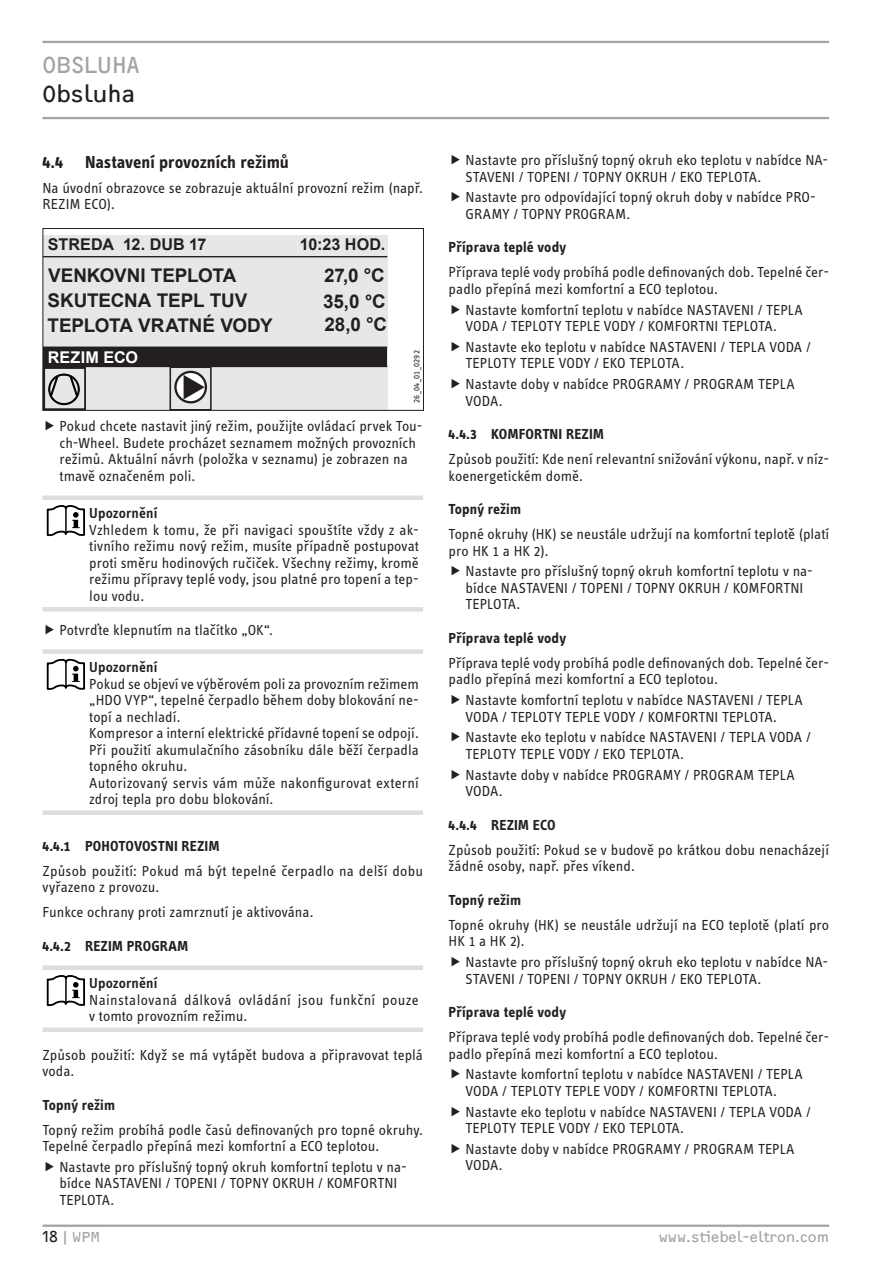
<style>
.page{position:relative;width:893px;height:1263px;background:#fff}
.page>*{position:absolute;margin:0;border:0;box-sizing:border-box;transform-origin:0 0}
.t1{font:24px "F2 FOCR Bczyk Com";color:#a1a3a6}
.t2{font:24px "F2 FOCR Bczyk Com";letter-spacing:-.01em;color:#231f20}
.t3{font:700 18.9px/24.8px "Arial";letter-spacing:-.005em;color:#231f20}
.t4{font:700 18px "STE Info Text";letter-spacing:-.005em;color:#231f20}
.t5{font:700 16.2px "Arial";color:#231f20}
.t6{font:700 16.2px "Arial";letter-spacing:.01em;color:#fff}
.t7{font:15px/16.5px "STE Info Text";color:#231f20}
.t8{font:700 15px "STE Info Text";letter-spacing:.005em;color:#231f20}
.t9{font:15px/16.5px "STE Info Text";letter-spacing:.02em;color:#231f20}
.t10{font:600 15px "STE Info Text";letter-spacing:.005em;color:#231f20}
.t11{font:15px "F2 FOCR Bczyk Com";color:#a1a3a6}
.t12{font:9px "STE Info Text";letter-spacing:.02em;color:#231f20}
.s1{font-family:"STE Info Text"}
.s2{color:#231f20}
</style>
<div class="page">
<hr style="left:43px;top:41px;width:786px;height:2px;background:#a1a3a6">
<hr style="left:43px;top:117px;width:786px;height:2px;background:#a1a3a6">
<hr style="left:43px;top:1224px;width:786px;height:3px;background:#a1a3a6">
<div style="left:43px;top:235px;width:344px;height:175px;background:#e6e7e9"></div>
<hr style="left:43px;top:347px;width:344px;height:1px;background:#231f20">
<hr style="left:43px;top:256px;width:344px;height:1px;background:#231f20">
<div style="left:43px;top:228px;width:381px;height:183px;border:1px solid #231f20"></div>
<svg style="left:48px;top:374px;width:32px;height:32px"></svg>
<div style="left:44px;top:367px;width:42px;height:43px;border:2px solid #231f20"></div>
<svg style="left:175px;top:372px;width:31px;height:30px"></svg>
<div style="left:174px;top:371px;width:33px;height:32px;border:2px solid #231f20;border-radius:50%"></div>
<svg style="left:182px;top:374px;width:25px;height:27px"></svg>
<div style="left:169px;top:366px;width:43px;height:45px;border:2px solid #231f20"></div>
<div style="left:43px;top:348px;width:344px;height:19px;background:#231f20"></div>
<div style="left:43px;top:495px;width:380px;height:5px;background:#dcdddf"></div>
<hr style="left:43px;top:607px;width:380px;height:4px;background:#dcdddf">
<svg style="left:47px;top:505px;width:38px;height:31px"></svg>
<hr style="left:65px;top:508px;width:2px;height:25px;background:#000">
<div style="left:43px;top:649px;width:380px;height:5px;background:#dcdddf"></div>
<div style="left:43px;top:810px;width:380px;height:5px;background:#dcdddf"></div>
<svg style="left:47px;top:659px;width:38px;height:31px"></svg>
<hr style="left:65px;top:662px;width:2px;height:25px;background:#000">
<div style="left:43px;top:965px;width:380px;height:5px;background:#dcdddf"></div>
<div style="left:43px;top:1027px;width:380px;height:5px;background:#dcdddf"></div>
<svg style="left:47px;top:975px;width:38px;height:31px"></svg>
<hr style="left:65px;top:978px;width:2px;height:25px;background:#000">
<h1 class="t1" style="left:43px;top:51px;width:28px">Obsluha</h1>
<h1 class="t2" style="left:43px;top:80px;width:94px">Obsluha</h1>
<p class="t4" style="left:43px;top:151px;width:248px">4.4 Nastavení provozních režimů</p>
<p class="t7" style="left:43px;top:179px;width:382px">Na úvodní obrazovce se zobrazuje aktuální provozní režim (např.<br>REZIM ECO).</p>
<p class="t5" style="left:48px;top:234px;width:160px">STREDA 12. DUB 17</p>
<p class="t5" style="left:300px;top:234px;width:87px">10:23 HOD.</p>
<p class="t3" style="left:48px;top:264px;width:201px">VENKOVNI TEPLOTA<br>SKUTECNA TEPL TUV</p>
<p class="t3" style="left:323px;top:264px;width:64px;line-height:25.3px">27,0 °C<br>35,0 <span class="s1">°</span>C</p>
<p class="t3" style="left:48px;top:313px;width:227px">TEPLOTA VRATNÉ VODY</p>
<p class="t3" style="left:324px;top:313px;width:64px">28,0 °C</p>
<p class="t12" style="left:411px;top:403px;width:54px;rotate:-90deg">26_04_01_0292</p>
<p class="t6" style="left:48px;top:347px;width:92px">REZIM ECO</p>
<p class="t7" style="left:60px;top:418px;width:365px">Pokud chcete nastavit jiný režim, použijte ovládací prvek Tou&shy;ch-Wheel. Budete procházet seznamem možných provozních režimů. Aktuální návrh (položka v seznamu) je zobrazen na tmavě označeném poli.</p>
<p class="t10" style="left:89px;top:505px;width:70px">Upozornění</p>
<p class="t7" style="left:89px;top:521px;width:331px;text-align:justify">Vzhledem k tomu, že při navigaci spouštíte vždy z ak&shy;tivního režimu nový režim, musíte případně postupovat proti směru hodinových ručiček. Všechny režimy, kromě režimu přípravy teplé vody, jsou platné pro topení a tep&shy;lou vodu.</p>
<p class="t7" style="left:60px;top:621px;width:215px">Potvrďte klepnutím na tlačítko „OK“.</p>
<p class="t10" style="left:89px;top:658px;width:70px">Upozornění</p>
<p class="t7" style="left:89px;top:675px;width:331px">Pokud se objeví ve výběrovém poli za provozním režimem „HDO VYP“, tepelné čerpadlo během doby blokování ne&shy;topí a nechladí.<br>Kompresor a interní elektrické přídavné topení se odpojí.<br>Při použití akumulačního zásobníku dále běží čerpadla topného okruhu.<br>Autorizovaný servis vám může nakonfigurovat externí zdroj tepla pro dobu blokování.</p>
<p class="t8" style="left:43px;top:837px;width:179px">4.4.1 POHOTOVOSTNI REZIM</p>
<p class="t7" style="left:42px;top:863px;width:382px">Způsob použití: Pokud má být tepelné čerpadlo na delší dobu vyřazeno z provozu.</p>
<p class="t7" style="left:43px;top:904px;width:272px">Funkce ochrany proti zamrznutí je aktivována.</p>
<p class="t8" style="left:43px;top:937px;width:148px">4.4.2 REZIM PROGRAM</p>
<p class="t10" style="left:89px;top:975px;width:70px">Upozornění</p>
<p class="t9" style="left:89px;top:991px;width:331px">Nainstalovaná dálková ovládání jsou funkční pouze v tomto provozním režimu.</p>
<p class="t7" style="left:43px;top:1046px;width:382px">Způsob použití: Když se má vytápět budova a připravovat teplá voda.</p>
<p class="t8" style="left:43px;top:1096px;width:74px">Topný režim</p>
<p class="t7" style="left:43px;top:1121px;width:382px">Topný režim probíhá podle časů definovaných pro topné okruhy.<br>Tepelné čerpadlo přepíná mezi komfortní a ECO teplotou.</p>
<p class="t7" style="left:60px;top:1158px;width:349px">Nastavte pro příslušný topný okruh komfortní teplotu v na&shy;bídce NASTAVENI / TOPENI / TOPNY OKRUH / KOMFORTNI<br>TEPLOTA.</p>
<p class="t7" style="left:466px;top:152px;width:364px">Nastavte pro příslušný topný okruh eko teplotu v nabídce NA-<br>STAVENI / TOPENI / TOPNY OKRUH / EKO TEPLOTA.</p>
<p class="t7" style="left:466px;top:189px;width:352px">Nastavte pro odpovídající topný okruh doby v nabídce PRO-<br>GRAMY / TOPNY PROGRAM.</p>
<p class="t8" style="left:449px;top:239px;width:119px">Příprava teplé vody</p>
<p class="t7" style="left:449px;top:264px;width:382px">Příprava teplé vody probíhá podle definovaných dob. Tepelné čer&shy;padlo přepíná mezi komfortní a ECO teplotou.</p>
<p class="t7" style="left:466px;top:301px;width:339px">Nastavte komfortní teplotu v nabídce NASTAVENI / TEPLA<br>VODA / TEPLOTY TEPLE VODY / KOMFORTNI TEPLOTA.</p>
<p class="t7" style="left:466px;top:339px;width:347px">Nastavte eko teplotu v nabídce NASTAVENI / TEPLA VODA /<br>TEPLOTY TEPLE VODY / EKO TEPLOTA.</p>
<p class="t7" style="left:466px;top:376px;width:331px">Nastavte doby v nabídce PROGRAMY / PROGRAM TEPLA<br>VODA.</p>
<p class="t8" style="left:449px;top:425px;width:157px">4.4.3 KOMFORTNI REZIM</p>
<p class="t7" style="left:449px;top:451px;width:382px">Způsob použití: Kde není relevantní snižování výkonu, např. v níz&shy;koenergetickém domě.</p>
<p class="t8" style="left:449px;top:500px;width:74px">Topný režim</p>
<p class="t7" style="left:449px;top:526px;width:382px">Topné okruhy (HK) se neustále udržují na komfortní teplotě (platí pro HK 1 a HK 2).</p>
<p class="t7" style="left:466px;top:563px;width:349px">Nastavte pro příslušný topný okruh komfortní teplotu v na&shy;bídce NASTAVENI / TOPENI / TOPNY OKRUH / KOMFORTNI<br>TEPLOTA.</p>
<p class="t8" style="left:449px;top:629px;width:119px">Příprava teplé vody</p>
<p class="t7" style="left:449px;top:655px;width:382px">Příprava teplé vody probíhá podle definovaných dob. Tepelné čer&shy;padlo přepíná mezi komfortní a ECO teplotou.</p>
<p class="t7" style="left:466px;top:692px;width:339px">Nastavte komfortní teplotu v nabídce NASTAVENI / TEPLA<br>VODA / TEPLOTY TEPLE VODY / KOMFORTNI TEPLOTA.</p>
<p class="t7" style="left:466px;top:729px;width:347px">Nastavte eko teplotu v nabídce NASTAVENI / TEPLA VODA /<br>TEPLOTY TEPLE VODY / EKO TEPLOTA.</p>
<p class="t7" style="left:466px;top:766px;width:331px">Nastavte doby v nabídce PROGRAMY / PROGRAM TEPLA<br>VODA.</p>
<p class="t8" style="left:449px;top:816px;width:109px">4.4.4 REZIM ECO</p>
<p class="t7" style="left:449px;top:841px;width:382px">Způsob použití: Pokud se v budově po krátkou dobu nenacházejí žádné osoby, např. přes víkend.</p>
<p class="t8" style="left:449px;top:891px;width:74px">Topný režim</p>
<p class="t7" style="left:449px;top:916px;width:382px">Topné okruhy (HK) se neustále udržují na ECO teplotě (platí pro<br>HK 1 a HK 2).</p>
<p class="t7" style="left:466px;top:954px;width:364px">Nastavte pro příslušný topný okruh eko teplotu v nabídce NA-<br>STAVENI / TOPENI / TOPNY OKRUH / EKO TEPLOTA.</p>
<p class="t8" style="left:449px;top:1003px;width:119px">Příprava teplé vody</p>
<p class="t7" style="left:449px;top:1029px;width:382px">Příprava teplé vody probíhá podle definovaných dob. Tepelné čer&shy;padlo přepíná mezi komfortní a ECO teplotou.</p>
<p class="t7" style="left:466px;top:1066px;width:339px">Nastavte komfortní teplotu v nabídce NASTAVENI / TEPLA<br>VODA / TEPLOTY TEPLE VODY / KOMFORTNI TEPLOTA.</p>
<p class="t7" style="left:466px;top:1103px;width:347px">Nastavte eko teplotu v nabídce NASTAVENI / TEPLA VODA /<br>TEPLOTY TEPLE VODY / EKO TEPLOTA.</p>
<p class="t7" style="left:466px;top:1140px;width:331px">Nastavte doby v nabídce PROGRAMY / PROGRAM TEPLA<br>VODA.</p>
<p class="t11" style="left:43px;top:1228px;width:60px"><span class="s2">18</span>|WPM</p>
<p class="t11" style="left:659px;top:1228px;width:172px">www.stiebel-eltron.com</p>
</div>
